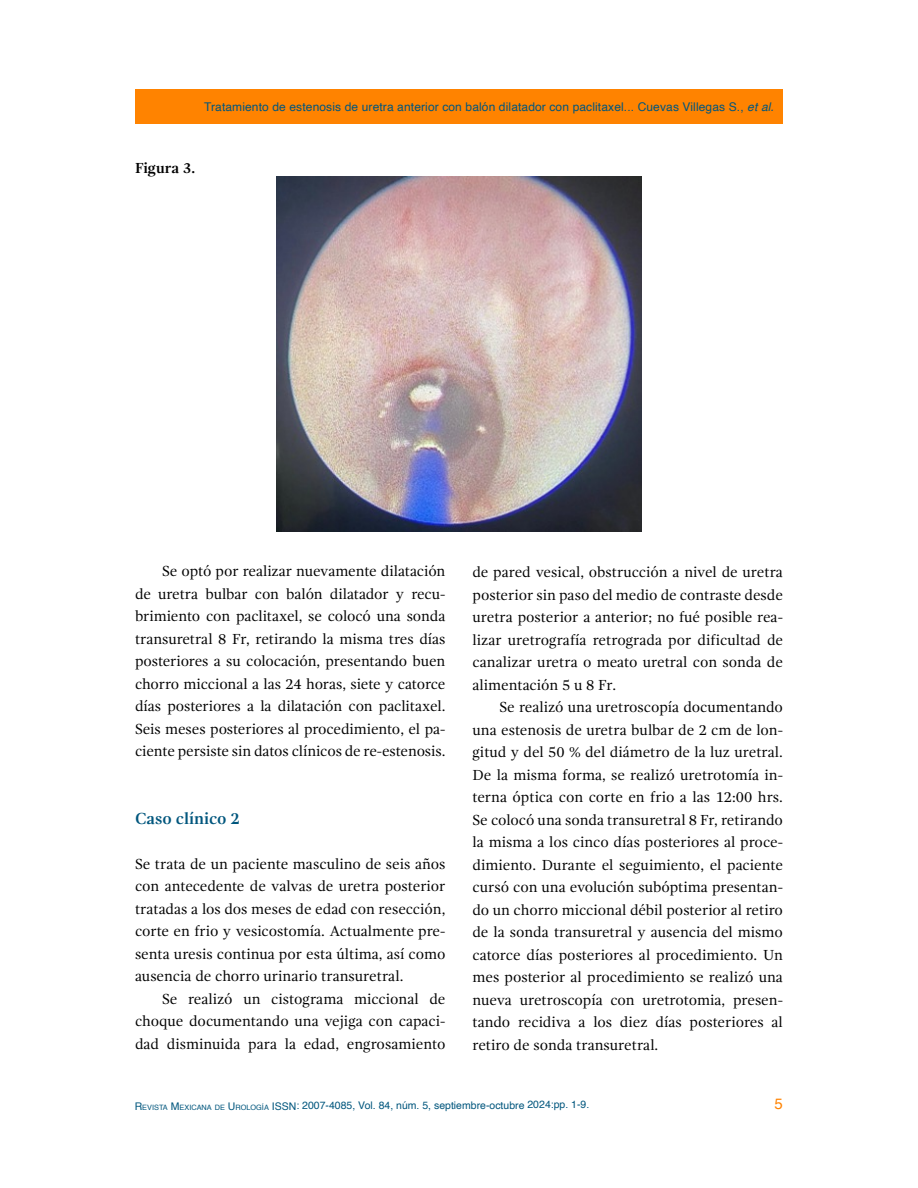
<style>
.page{position:relative;width:918px;height:1188px;background:#fff}
.page>*{position:absolute;margin:0;border:0;box-sizing:border-box;transform-origin:0 0}
.t1{font:700 16.5px "Gandhi Serif";color:#00567d}
.t2{font:15px/22.5px "Gandhi Serif";color:#000;text-align:justify}
.t3{font:700 15px "Gandhi Serif";color:#000}
.t4{font:15px "Helvetica";color:#ff8300}
.t5{font:12px "Helvetica";letter-spacing:.01em;color:#00567d}
.t6{font:10.5px "Helvetica";letter-spacing:-.005em;color:#00567d}
.s1{font-style:italic}
.s2{font-style:inherit}
.s3{font-size:7.35px}
</style>
<div class="page">
<div style="left:135px;top:89px;width:648px;height:34px;background:#ff8300"></div>
<img style="left:277px;top:176px;width:364px;height:356px">
<p class="t5" style="left:204px;top:98px;width:571px">Tratamiento de estenosis de uretra anterior con balón dilatador con paclitaxel... Cuevas Villegas S., <span class="s1">et al.</span></p>
<p class="t3" style="left:135px;top:160px;width:62px">Figura 3.</p>
<p class="t2" style="left:135px;top:560px;width:312px;text-indent:27px">Se optó por realizar nuevamente dilatación de uretra bulbar con balón dilatador y recu&shy;brimiento con paclitaxel, se colocó una sonda transuretral 8 Fr, retirando la misma tres días posteriores a su colocación, presentando buen chorro miccional a las 24 horas, siete y catorce días posteriores a la dilatación con paclitaxel.<br>Seis meses posteriores al procedimiento, el pa&shy;ciente persiste sin datos clínicos de re-estenosis.</p>
<p class="t1" style="left:135px;top:809px;width:106px">Caso clínico 2</p>
<p class="t2" style="left:135px;top:853px;width:312px">Se trata de un paciente masculino de seis años con antecedente de valvas de uretra posterior tratadas a los dos meses de edad con resección, corte en frio y vesicostomía. Actualmente pre&shy;senta uresis continua por esta última, así como ausencia de chorro urinario transuretral.</p>
<p class="t2" style="left:135px;top:988px;width:312px;text-indent:27px">Se realizó un cistograma miccional de choque documentando una vejiga con capaci&shy;dad disminuida para la edad, engrosamiento</p>
<p class="t2" style="left:472px;top:561px;width:312px">de pared vesical, obstrucción a nivel de uretra posterior sin paso del medio de contraste desde uretra posterior a anterior; no fué posible rea&shy;lizar uretrografía retrograda por dificultad de canalizar uretra o meato uretral con sonda de alimentación 5 u 8 Fr.</p>
<p class="t2" style="left:472px;top:696px;width:312px;text-indent:27px">Se realizó una uretroscopía documentando una estenosis de uretra bulbar de 2 cm de lon&shy;gitud y del 50 % del diámetro de la luz uretral.<br>De la misma forma, se realizó uretrotomía in&shy;terna óptica con corte en frio a las 12:00 hrs.<br>Se colocó una sonda transuretral 8 Fr, retirando la misma a los cinco días posteriores al proce&shy;dimiento. Durante el seguimiento, el paciente cursó con una evolución subóptima presentan&shy;do un chorro miccional débil posterior al retiro de la sonda transuretral y ausencia del mismo catorce días posteriores al procedimiento. Un mes posterior al procedimiento se realizó una nueva uretroscopía con uretrotomia, presen&shy;tando recidiva a los diez días posteriores al retiro de sonda transuretral.</p>
<p class="t6" style="left:135px;top:1097px;width:456px"><span class="s2">R</span><sub>EVISTA</sub> <span class="s2">M</span><sub>EXICANA</sub> <sub>DE</sub> <span class="s2">U</span><sub>RO</sub><span class="s3">LOGÍA</span> ISSN: 2007-4085, Vol. 84, núm. 5, septiembre-octubre 2024:pp. 1-9.</p>
<p class="t4" style="left:774px;top:1092px;width:10px">5</p>
</div>
